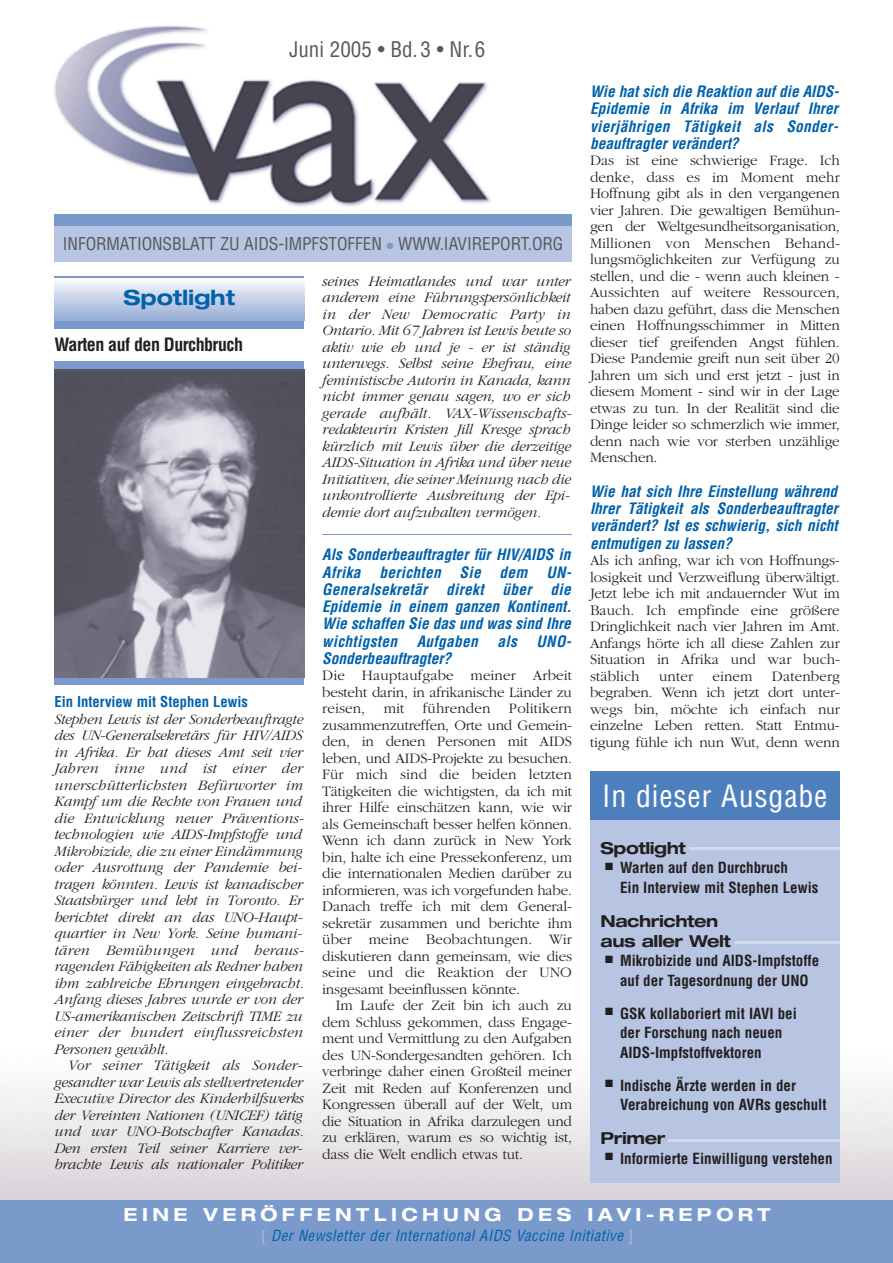
<style>
.page{position:relative;width:893px;height:1263px;background:#fff}
.page>*{position:absolute;margin:0;border:0;box-sizing:border-box;transform-origin:0 0}
.t1{font:condensed 30px "Helvetica";letter-spacing:.025em;color:#fff}
.t2{font:condensed 21px "Helvetica";color:#57585a}
.t3{font:700 expanded 21px "Helvetica Neue";letter-spacing:-.01em;color:#0161aa}
.t4{font:700 expanded 18px "Helvetica Neue";letter-spacing:.245em;color:#fff}
.t5{font:700 condensed 18px "Helvetica";letter-spacing:-.03em;color:#231f20}
.t6{font:condensed 17.25px "Helvetica";letter-spacing:-.005em;color:#57585a}
.t7{font:700 expanded 16.5px/20.2px "Helvetica Neue";letter-spacing:-.025em;color:#231f20}
.t8{font:italic 700 condensed 15.3px/17.2px "Helvetica";color:#0161aa;text-align:justify}
.t9{font:italic 700 condensed 15.3px "Helvetica";letter-spacing:.02em;color:#0161aa}
.t10{font:300 15px/16.5px "Garamond";letter-spacing:-.015em;color:#231f20;text-align:justify}
.t11{font:italic 300 15px/16.5px "Garamond";letter-spacing:-.015em;color:#231f20;text-align:justify}
.t12{font:700 condensed 15px/19.5px "Helvetica";color:#231f20}
.t13{font:italic condensed 15px "Helvetica";letter-spacing:.03em;color:#0161aa}
.t14{font:700 condensed 14.7px "Helvetica";color:#0161aa}
.s1{color:#7b9acc}
.s2{font-style:normal;color:#abbcde}
</style>
<div class="page">
<div style="left:0;top:1201px;width:892px;height:62px;background:#7b9acc"></div>
<hr style="left:322px;top:534px;width:250px;height:1px;background:#7b9acc">
<img style="left:54px;top:26px;width:518px;height:236px">
<div style="left:54px;top:215px;width:518px;height:46px;background:#b7c5e2"></div>
<div style="left:54px;top:215px;width:518px;height:11px;background:#7b9acc"></div>
<svg style="left:54px;top:276px;width:250px;height:52px;background:#8aa5d1"></svg>
<div style="left:55px;top:279px;width:249px;height:41px;background:linear-gradient(to bottom,#f7f9fc,#96acd7)"></div>
<div style="left:590px;top:791px;width:249px;height:392px;background:#b7c5e2"></div>
<div style="left:590px;top:771px;width:249px;height:48px;background:#4d7fbd"></div>
<hr style="left:689px;top:847px;width:150px;height:3px;background:#d2dbee">
<hr style="left:735px;top:941px;width:104px;height:3px;background:#d2dbee">
<hr style="left:668px;top:1139px;width:171px;height:3px;background:#d2dbee">
<div style="left:54px;top:362px;width:250px;height:323px;background:#7b9acc"></div>
<img style="left:54px;top:369px;width:250px;height:308px">
<h2 class="t2" style="left:289px;top:41px;width:197px">Juni 2005 • Bd. 3 • Nr.6</h2>
<p class="t6" style="left:63px;top:237px;width:502px">INFORMATIONSBLATT ZU AIDS-IMPFSTOFFEN <span class="s1">●</span> WWW.IAVIREPORT.ORG</p>
<h2 class="t3" style="left:124px;top:290px;width:113px">Spotlight</h2>
<p class="t11" style="left:322px;top:274px;width:251px">seines Heimatlandes und war unter anderem eine Führungspersönlichkeit in der New Democratic Party in Ontario. Mit 67 Jahren ist Lewis heute so aktiv wie eh und je - er ist ständig unterwegs. Selbst seine Ehefrau, eine feministische Autorin in Kanada, kann nicht immer genau sagen, wo er sich gerade aufhält. VAX-Wissenschafts&shy;redakteurin Kristen Jill Kresge sprach kürzlich mit Lewis über die derzeitige AIDS-Situation in Afrika und über neue Initiativen, die seiner Meinung nach die unkontrollierte Ausbreitung der Epi&shy;demie dort aufzuhalten vermögen.</p>
<p class="t8" style="left:322px;top:547px;width:251px">Als Sonderbeauftragter für HIV/AIDS in Afrika berichten Sie dem UN-Generalsekretär direkt über die Epidemie in einem ganzen Kontinent.<br>Wie schaffen Sie das und was sind Ihre wichtigsten</p>
<p class="t5" style="left:54px;top:338px;width:190px">Warten auf den Durchbruch</p>
<p class="t9" style="left:417px;top:635px;width:63px">Aufgaben</p>
<p class="t8" style="left:497px;top:634px;width:21px">als</p>
<p class="t8" style="left:536px;top:634px;width:36px">UNO-</p>
<p class="t8" style="left:322px;top:651px;width:130px">Sonderbeauftragter?</p>
<p class="t10" style="left:322px;top:668px;width:251px">Die Hauptaufgabe meiner Arbeit besteht darin, in afrikanische Länder zu reisen, mit führenden Politikern zusammenzutreffen, Orte und Gemein&shy;den, in denen Personen mit AIDS leben, und AIDS-Projekte zu besuchen.<br>Für mich sind die beiden letzten Tätigkeiten die wichtigsten, da ich mit ihrer Hilfe einschätzen kann, wie wir als Gemeinschaft besser helfen können.<br>Wenn ich dann zurück in New York bin, halte ich eine Pressekonferenz, um die internationalen Medien darüber zu informieren, was ich vorgefunden habe.<br>Danach treffe ich mit dem General&shy;sekretär zusammen und berichte ihm über meine Beobachtungen. Wir diskutieren dann gemeinsam, wie dies seine und die Reaktion der UNO insgesamt beeinflussen könnte.</p>
<p class="t10" style="left:322px;top:998px;width:251px;text-indent:14px">Im Laufe der Zeit bin ich auch zu dem Schluss gekommen, dass Engage&shy;ment und Vermittlung zu den Aufgaben des UN-Sondergesandten gehören. Ich verbringe daher einen Großteil meiner Zeit mit Reden auf Konferenzen und Kongressen überall auf der Welt, um die Situation in Afrika darzulegen und zu erklären, warum es so wichtig ist, dass die Welt endlich etwas tut.</p>
<p class="t14" style="left:54px;top:696px;width:195px">Ein Interview mit Stephen Lewis</p>
<p class="t11" style="left:54px;top:712px;width:251px;text-align:left">Stephen Lewis ist der Sonderbeauftragte des UN-Generalsekretärs für HIV/AIDS in Afrika. Er hat dieses Amt seit vier Jahren inne und ist einer der unerschütterlichsten Befürworter im Kampf um die Rechte von Frauen und die Entwicklung neuer Präventions&shy;technologien wie AIDS-Impfstoffe und Mikrobizide, die zu einer Eindämmung oder Ausrottung der Pandemie bei&shy;tragen könnten. Lewis ist kanadischer Staatsbürger und lebt in Toronto. Er berichtet direkt an das UNO-Haupt&shy;quartier in New York. Seine humani&shy;tären Bemühungen und heraus&shy;ragenden Fähigkeiten als Redner haben ihm zahlreiche Ehrungen eingebracht.<br>Anfang dieses Jahres wurde er von der US-amerikanischen Zeitschrift TIME zu einer der hundert einflussreichsten Personen gewählt.</p>
<p class="t11" style="left:54px;top:1059px;width:251px;text-indent:14px">Vor seiner Tätigkeit als Sonder&shy;gesandter war Lewis als stellvertretender Executive Director des Kinderhilfswerks der Vereinten Nationen (UNICEF) tätig und war UNO-Botschafter Kanadas.<br>Den ersten Teil seiner Karriere ver&shy;brachte Lewis als nationaler Politiker</p>
<p class="t8" style="left:590px;top:84px;width:250px">Wie hat sich die Reaktion auf die AIDS-Epidemie in Afrika im Verlauf Ihrer vierjährigen Tätigkeit als Sonder&shy;beauftragter verändert?</p>
<p class="t10" style="left:590px;top:153px;width:251px">Das ist eine schwierige Frage. Ich denke, dass es im Moment mehr Hoffnung gibt als in den vergangenen vier Jahren. Die gewaltigen Bemühun&shy;gen der Weltgesundheitsorganisation, Millionen von Menschen Behand&shy;lungsmöglichkeiten zur Verfügung zu stellen, und die - wenn auch kleinen - Aussichten auf weitere Ressourcen, haben dazu geführt, dass die Menschen einen Hoffnungsschimmer in Mitten dieser tief greifenden Angst fühlen.<br>Diese Pandemie greift nun seit über 20<br>Jahren um sich und erst jetzt - just in diesem Moment - sind wir in der Lage etwas zu tun. In der Realität sind die Dinge leider so schmerzlich wie immer, denn nach wie vor sterben unzählige Menschen.</p>
<p class="t8" style="left:590px;top:484px;width:249px">Wie hat sich Ihre Einstellung während Ihrer Tätigkeit als Sonderbeauftragter verändert? Ist es schwierig, sich nicht entmutigen zu lassen?</p>
<p class="t10" style="left:590px;top:553px;width:251px">Als ich anfing, war ich von Hoffnungs&shy;losigkeit und Verzweiflung überwältigt.<br>Jetzt lebe ich mit andauernder Wut im Bauch. Ich empfinde eine größere Dringlichkeit nach vier Jahren im Amt.<br>Anfangs hörte ich all diese Zahlen zur Situation in Afrika und war buch&shy;stäblich</p>
<p class="t10" style="left:590px;top:669px;width:251px;text-indent:182px">Datenberg begraben. Wenn ich jetzt dort unter&shy;wegs bin, möchte ich einfach nur einzelne Leben retten. Statt Entmu&shy;tigung fühle ich nun Wut, denn wenn</p>
<p class="t10" style="left:659px;top:669px;width:36px">unter</p>
<p class="t10" style="left:712px;top:669px;width:42px">einem</p>
<h1 class="t1" style="left:602px;top:784px;width:227px">In dieser Ausgabe</h1>
<p class="t7" style="left:600px;top:839px;width:87px">Spotlight</p>
<p class="t12" style="left:620px;top:859px;width:200px;text-indent:-15px">■ Warten auf den Durchbruch<br>Ein Interview mit Stephen Lewis</p>
<p class="t7" style="left:600px;top:912px;width:132px">Nachrichten aus aller Welt</p>
<p class="t12" style="left:605px;top:952px;width:216px;text-align:center">■ Mikrobizide und AIDS-Impfstoffe auf der Tagesordnung der UNO</p>
<p class="t12" style="left:620px;top:1005px;width:178px;text-indent:-15px">■ GSK kollaboriert mit IAVI bei der Forschung nach neuen<br>AIDS-Impfstoffvektoren</p>
<p class="t12" style="left:620px;top:1077px;width:208px;text-indent:-15px">■ Indische Ärzte werden in der<br>Verabreichung von AVRs geschult</p>
<p class="t7" style="left:600px;top:1130px;width:66px">Primer</p>
<p class="t12" style="left:605px;top:1150px;width:229px">■ Informierte Einwilligung verstehen</p>
<p class="t4" style="left:124px;top:1208px;width:648px">EINE VERÖFFENTLICHUNG DES IAVI-REPORT</p>
<p class="t13" style="left:261px;top:1230px;width:373px"><span class="s2">[</span> Der Newsletter der International AIDS Vaccine Initiative <span class="s2">]</span></p>
</div>
